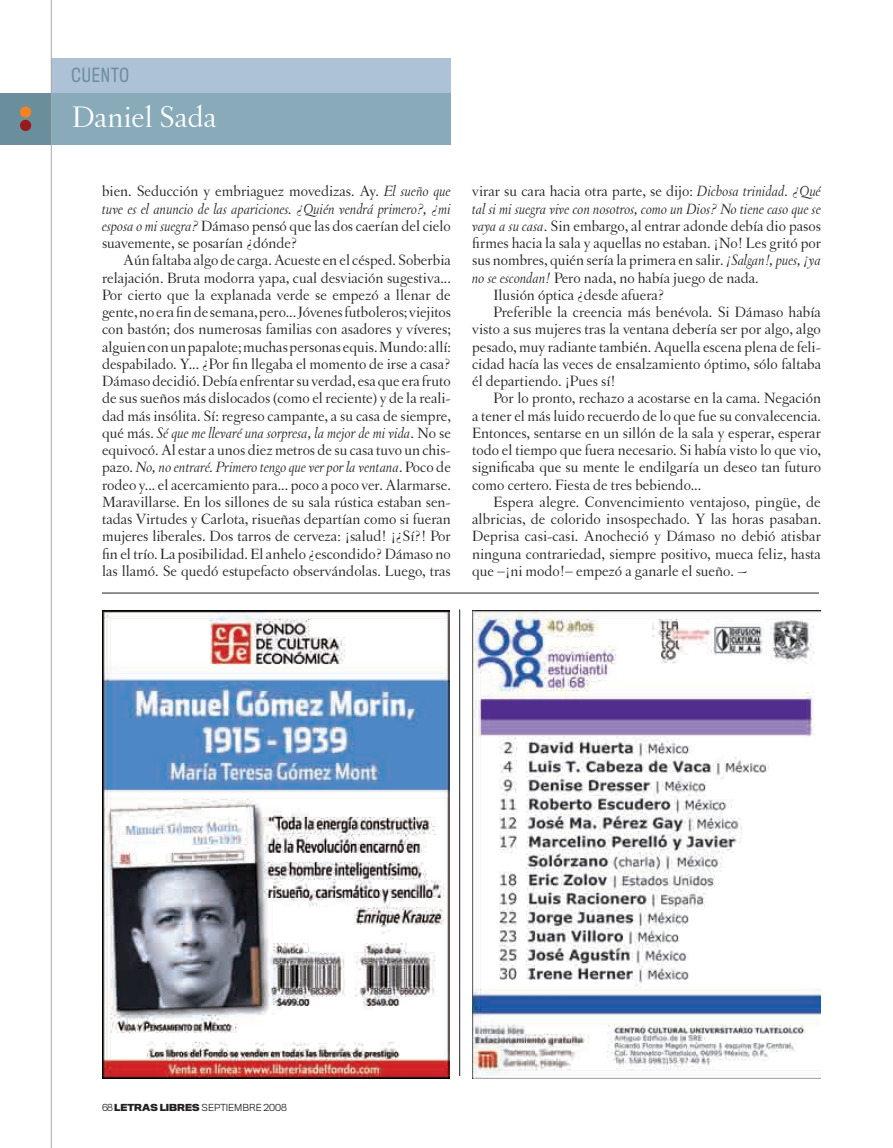
<style>
.page{position:relative;width:893px;height:1148px;background:#fff}
.page>*{position:absolute;margin:0;border:0;box-sizing:border-box;transform-origin:0 0}
.t1{font:31.5px "Letras Oldstyle";color:#fff}
.t2{font:18px "Titling Gothic FB Cond";letter-spacing:.05em;color:#6b8e9d}
.t3{font:15.75px/17.2px "Letras Oldstyle";color:#231f20;text-align:justify}
.t4{font:italic 15.75px "Letras Oldstyle";color:#231f20}
.t5{font:300 9px "Titling Gothic FB Normal";color:#231f20}
.s1{font-style:italic}
.s2{font-weight:700}
</style>
<div class="page">
<div style="left:51px;top:93px;width:400px;height:52px;background:#88aab9"></div>
<div style="left:51px;top:58px;width:400px;height:35px;background:#adc3d5"></div>
<hr style="left:51px;top:0;width:1px;height:1148px;background:#a8a9ad">
<div style="left:0;top:93px;width:51px;height:52px;background:#6b8e9d"></div>
<div style="left:21px;top:107px;width:10px;height:10px;background:#f58220;border-radius:50%"></div>
<div style="left:20px;top:107px;width:11px;height:10px;border:1px solid #f58220;border-radius:50%"></div>
<div style="left:21px;top:120px;width:10px;height:11px;background:#981a1e;border-radius:50%"></div>
<div style="left:20px;top:120px;width:11px;height:11px;border:1px solid #981a1e;border-radius:50%"></div>
<img style="left:472px;top:611px;width:349px;height:468px">
<hr style="left:102px;top:593px;width:717px;height:1px;background:#231f20">
<hr style="left:459px;top:609px;width:1px;height:467px;background:#231f20">
<img style="left:102px;top:611px;width:347px;height:468px">
<p class="t2" style="left:72px;top:64px;width:59px">CUENTO</p>
<h1 class="t1" style="left:72px;top:100px;width:146px">Daniel Sada</h1>
<p class="t3" style="left:102px;top:183px;width:350px">bien. Seducción y embriaguez movedizas. Ay. <span class="s1">El sueño que tuve es el anuncio de las apariciones. ¿Quién vendrá primero?, ¿mi esposa o mi suegra?</span> Dámaso pensó que las dos caerían del cielo suavemente, se posarían ¿dónde?</p>
<p class="t3" style="left:102px;top:252px;width:351px;text-indent:21px">Aún faltaba algo de carga. Acueste en el césped. Soberbia relajación. Bruta modorra yapa, cual desviación sugestiva...<br>Por cierto que la explanada verde se empezó a llenar de gente, no era fin de semana, pero... Jóvenes futboleros; viejitos con bastón; dos numerosas familias con asadores y víveres; alguien con un papalote; muchas personas equis. Mundo: allí: despabilado. Y... ¿Por fin llegaba el momento de irse a casa?<br>Dámaso decidió. Debía enfrentar su verdad, esa que era fruto de sus sueños más dislocados (como el reciente) y de la reali&shy;dad más insólita. Sí: regreso campante, a su casa de siempre, qué más. <span class="s1">Sé que me llevaré una sorpresa, la mejor de mi vida</span>. No se equivocó. Al estar a unos diez metros de su casa tuvo un chis&shy;pazo. <span class="s1">No, no entraré. Primero tengo que ver por la ventana</span>. Poco de rodeo y... el acercamiento para... poco a poco ver. Alarmarse.<br>Maravillarse. En los sillones de su sala rústica estaban sen&shy;tadas Virtudes y Carlota, risueñas departían como si fueran mujeres liberales. Dos tarros de cerveza: ¡salud! ¡¿Sí?! Por fin el trío. La posibilidad. El anhelo ¿escondido? Dámaso no las llamó. Se quedó estupefacto observándolas. Luego, tras</p>
<p class="t3" style="left:472px;top:183px;width:350px">virar su cara hacia otra parte, se dijo: <span class="s1">Dichosa trinidad. ¿Qué</span></p>
<p class="t4" style="left:472px;top:200px;width:350px">tal si mi suegra vive con nosotros, como un Dios? No tiene caso que se</p>
<p class="t3" style="left:472px;top:217px;width:350px"><span class="s1">vaya a su casa</span>. Sin embargo, al entrar adonde debía dio pasos</p>
<p class="t3" style="left:472px;top:234px;width:350px">firmes hacia la sala y aquellas no estaban. ¡No! Les gritó por</p>
<p class="t3" style="left:472px;top:252px;width:350px">sus nombres, quién sería la primera en salir. <span class="s1">¡Salgan!, pues, ¡ya</span></p>
<p class="t3" style="left:472px;top:269px;width:288px"><span class="s1">no se escondan!</span> Pero nada, no había juego de nada.</p>
<p class="t3" style="left:493px;top:286px;width:173px">Ilusión óptica ¿desde afuera?</p>
<p class="t3" style="left:493px;top:303px;width:329px">Preferible la creencia más benévola. Si Dámaso había</p>
<p class="t3" style="left:472px;top:321px;width:350px">visto a sus mujeres tras la ventana debería ser por algo, algo</p>
<p class="t3" style="left:472px;top:338px;width:350px">pesado, muy radiante también. Aquella escena plena de feli-</p>
<p class="t3" style="left:472px;top:355px;width:350px">cidad hacía las veces de ensalzamiento óptimo, sólo faltaba</p>
<p class="t3" style="left:472px;top:372px;width:145px">él departiendo. ¡Pues sí!</p>
<p class="t3" style="left:493px;top:390px;width:329px">Por lo pronto, rechazo a acostarse en la cama. Negación</p>
<p class="t3" style="left:472px;top:407px;width:350px">a tener el más luido recuerdo de lo que fue su convalecencia.</p>
<p class="t3" style="left:472px;top:424px;width:350px">Entonces, sentarse en un sillón de la sala y esperar, esperar</p>
<p class="t3" style="left:472px;top:441px;width:350px">todo el tiempo que fuera necesario. Si había visto lo que vio,</p>
<p class="t3" style="left:472px;top:459px;width:350px">significaba que su mente le endilgaría un deseo tan futuro</p>
<p class="t3" style="left:472px;top:476px;width:231px">como certero. Fiesta de tres bebiendo...</p>
<p class="t3" style="left:493px;top:493px;width:329px">Espera alegre. Convencimiento ventajoso, pingüe, de</p>
<p class="t3" style="left:472px;top:510px;width:351px">albricias, de colorido insospechado. Y las horas pasaban.</p>
<p class="t3" style="left:472px;top:528px;width:350px">Deprisa casi-casi. Anocheció y Dámaso no debió atisbar</p>
<p class="t3" style="left:472px;top:545px;width:350px">ninguna contrariedad, siempre positivo, mueca feliz, hasta</p>
<p class="t3" style="left:472px;top:562px;width:276px">que –¡ni modo!– empezó a ganarle el sueño. ~</p>
<p class="t5" style="left:102px;top:1102px;width:186px">68 <span class="s2">LETRAS LIBRES</span> SEPTIEMBRE 2008</p>
</div>
